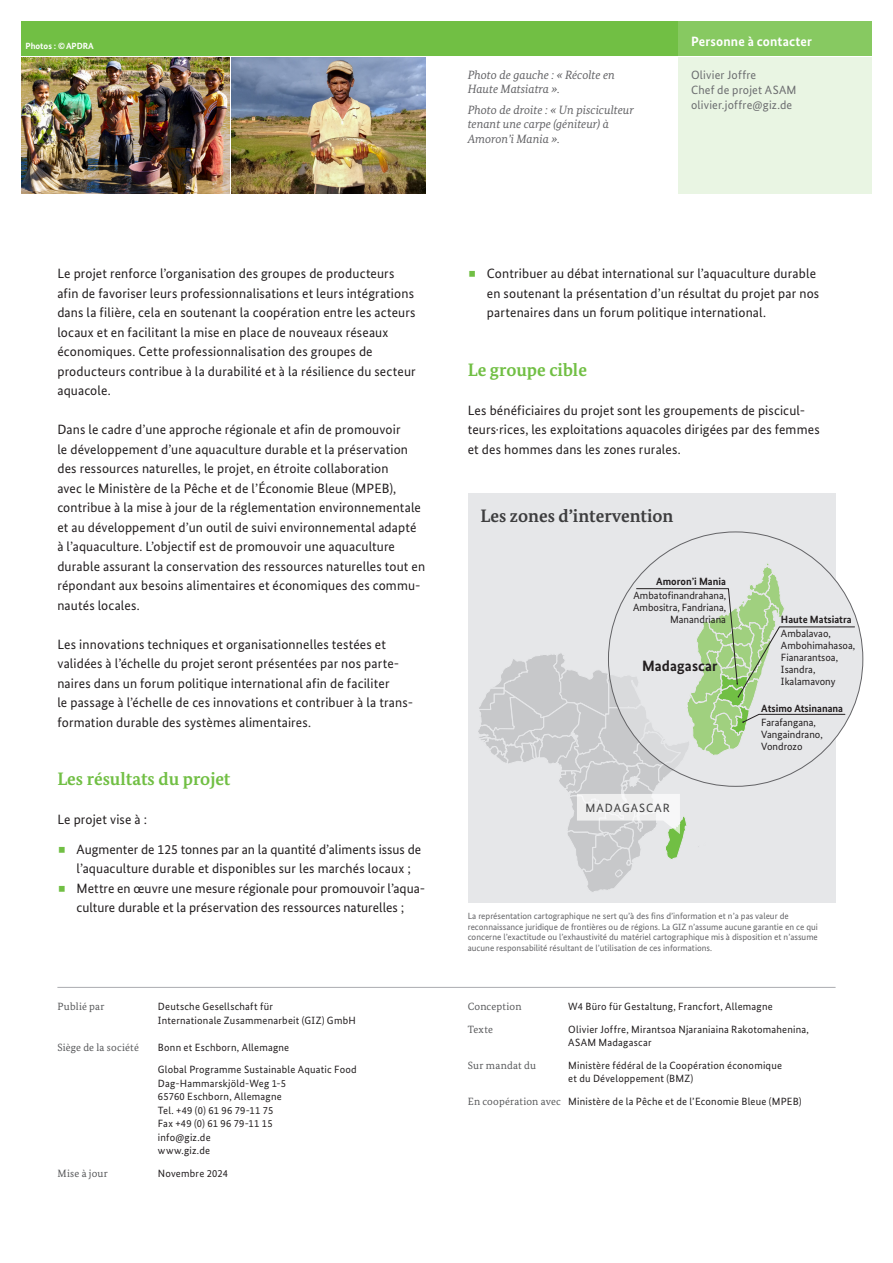
<style>
.page{position:relative;width:893px;height:1263px;background:#fff}
.page>*{position:absolute;margin:0;border:0;box-sizing:border-box;transform-origin:0 0}
.Überschrift1{font:700 18px "Bundes Serif";color:#71bf44}
.Überschrift1-2{font:700 18px "Bundes Serif";color:#3e3e3f}
.t1{font:700 15px "Bundes Sans";letter-spacing:.01em;color:#231f20}
.Paragraph{font:13.5px/19.5px "Bundes Sans";letter-spacing:.01em;color:#231f20}
.Contact_person_title{font:700 13.5px "Bundes Sans";letter-spacing:.01em;color:#fff}
.Chart_photo_descript{font:italic 12px/14.4px "Bundes Serif";color:#636366}
.Contact_information{font:12px "Bundes Sans";letter-spacing:.015em;color:#6c6d70}
.Überschrift1-3{font:12px "Bundes Sans";letter-spacing:.085em;color:#3e3e3f}
.Imprint{font:10.5px/13.5px "Bundes Sans";letter-spacing:.02em;color:#231f20}
.Imprint-2{font:10.5px/12px "Bundes Sans";color:#231f20}
.Imprint-3{font:10.5px "Bundes Serif";letter-spacing:.02em;color:#57585a}
.t2{font:700 10.5px "Bundes Sans";color:#231f20}
.Photo_credits{font:9px/10.8px "Bundes Sans";color:#636366}
.Photo_credits-2{font:700 9px "Bundes Sans";color:#fff}
.s1{font-family:"Bundes Serif";color:#57585a}
</style>
<div class="page">
<div style="left:468px;top:493px;width:368px;height:409px;background:#e6e7e9"></div>
<div style="left:608px;top:532px;width:255px;height:254px;background:#e6e7e9;border-radius:50%"></div>
<svg style="left:478px;top:562px;width:377px;height:330px"></svg>
<hr style="left:57px;top:987px;width:779px;height:1px;background:#aaabaf">
<div style="left:21px;top:21px;width:851px;height:34px;background:#71bf44"></div>
<div style="left:678px;top:21px;width:194px;height:34px;background:#87c961"></div>
<div style="left:678px;top:57px;width:194px;height:136px;background:#e9f5e3"></div>
<img style="left:232px;top:57px;width:193px;height:136px">
<img style="left:21px;top:57px;width:209px;height:136px">
<p class="Photo_credits-2" style="left:26px;top:40px;width:70px">Photos : ©APDRA</p>
<p class="Contact_person_title" style="left:691px;top:33px;width:123px">Personne à contacter</p>
<p class="Contact_information" style="left:691px;top:67px;width:67px">Olivier Joffre</p>
<p class="Contact_information" style="left:691px;top:82px;width:107px">Chef de projet ASAM</p>
<p class="Contact_information" style="left:691px;top:97px;width:103px">olivier.joffre@giz.de</p>
<p class="Chart_photo_descript" style="left:468px;top:67px;width:149px">Photo de gauche : « Récolte en<br>Haute Matsiatra ».</p>
<p class="Chart_photo_descript" style="left:468px;top:102px;width:168px">Photo de droite : « Un pisciculteur tenant une carpe (géniteur) à<br>Amoron’i Mania ».</p>
<p class="Paragraph" style="left:57px;top:264px;width:360px">Le projet renforce l’organisation des groupes de producteurs afin de favoriser leurs professionnalisations et leurs intégrations dans la filière, cela en soutenant la coopération entre les acteurs locaux et en facilitant la mise en place de nouveaux réseaux économiques. Cette professionnalisation des groupes de producteurs contribue à la durabilité et à la résilience du secteur aquacole.</p>
<p class="Paragraph" style="left:57px;top:420px;width:369px">Dans le cadre d’une approche régionale et afin de promouvoir<br>le développement d’une aquaculture durable et la préservation des ressources naturelles, le projet, en étroite collaboration<br>avec le Ministère de la Pêche et de l’Économie Bleue (MPEB), contribue à la mise à jour de la réglementation environnementale et au développement d’un outil de suivi environnemental adapté à l’aquaculture. L’objectif est de promouvoir une aquaculture durable assurant la conservation des ressources naturelles tout en répondant aux besoins alimentaires et économiques des commu&shy;nautés locales.</p>
<p class="Paragraph" style="left:57px;top:634px;width:357px">Les innovations techniques et organisationnelles testées et validées à l’échelle du projet seront présentées par nos parte&shy;naires dans un forum politique international afin de faciliter<br>le passage à l’échelle de ces innovations et contribuer à la trans&shy;formation durable des systèmes alimentaires.</p>
<p class="Überschrift1" style="left:57px;top:768px;width:175px">Les résultats du projet</p>
<p class="Paragraph" style="left:57px;top:810px;width:91px">Le projet vise à :</p>
<p class="Paragraph" style="left:77px;top:839px;width:346px">Augmenter de 125 tonnes par an la quantité d’aliments issus de l’aquaculture durable et disponibles sur les marchés locaux ;</p>
<p class="Paragraph" style="left:77px;top:878px;width:350px">Mettre en œuvre une mesure régionale pour promouvoir l’aqua&shy;culture durable et la préservation des ressources naturelles ;</p>
<p class="Imprint-3" style="left:57px;top:1000px;width:49px">Publié par</p>
<p class="Imprint" style="left:158px;top:1000px;width:199px">Deutsche Gesellschaft für<br>Internationale Zusammenarbeit (GIZ) GmbH</p>
<p class="Imprint-3" style="left:57px;top:1041px;width:83px">Siège de la société</p>
<p class="Imprint" style="left:158px;top:1040px;width:133px">Bonn et Eschborn, Allemagne</p>
<p class="Imprint" style="left:158px;top:1063px;width:200px">Global Programme Sustainable Aquatic Food<br>Dag-Hammarskjöld-Weg 1-5<br>65760 Eschborn, Allemagne<br>Tel. +49 (0) 61 96 79-11 75<br>Fax +49 (0) 61 96 79-11 15<br>info@giz.de<br>www.giz.de</p>
<p class="Imprint-3" style="left:57px;top:1167px;width:52px">Mise à jour</p>
<p class="Imprint" style="left:158px;top:1166px;width:72px">Novembre 2024</p>
<p class="Paragraph" style="left:487px;top:264px;width:334px">Contribuer au débat international sur l’aquaculture durable en soutenant la présentation d’un résultat du projet par nos partenaires dans un forum politique international.</p>
<p class="Überschrift1" style="left:468px;top:359px;width:121px">Le groupe cible</p>
<p class="Paragraph" style="left:468px;top:400px;width:353px">Les bénéficiaires du projet sont les groupements de piscicul&shy;teurs·rices, les exploitations aquacoles dirigées par des femmes et des hommes dans les zones rurales.</p>
<p class="Überschrift1-2" style="left:480px;top:505px;width:194px">Les zones d’intervention</p>
<p class="t2" style="left:656px;top:575px;width:71px">Amoron’i Mania</p>
<p class="Imprint-2" style="left:633px;top:589px;width:95px;text-align:right">Ambatofinandrahana,<br>Ambositra, Fandriana,<br>Manandriana</p>
<p class="t1" style="left:642px;top:656px;width:77px">Madagascar</p>
<p class="Überschrift1-3" style="left:586px;top:800px;width:86px">MADAGASCAR</p>
<p class="t2" style="left:781px;top:613px;width:72px">Haute Matsiatra</p>
<p class="Imprint-2" style="left:781px;top:627px;width:76px">Ambalavao,<br>Ambohimahasoa,<br>Fianarantsoa,<br>Isandra,<br>Ikalamavony</p>
<p class="t2" style="left:761px;top:701px;width:83px">Atsimo Atsinanana</p>
<p class="Imprint-2" style="left:761px;top:716px;width:63px">Farafangana,<br>Vangaindrano,<br>Vondrozo</p>
<p class="Photo_credits" style="left:468px;top:910px;width:352px">La représentation cartographique ne sert qu’à des fins d’information et n’a pas valeur de reconnaissance juridique de frontières ou de régions. La GIZ n’assume aucune garantie en ce qui concerne l’exactitude ou l’exhaustivité du matériel cartographique mis à disposition et n’assume aucune responsabilité résultant de l’utilisation de ces informations.</p>
<p class="Imprint-3" style="left:468px;top:1000px;width:55px">Conception</p>
<p class="Imprint" style="left:568px;top:1000px;width:206px">W4 Büro für Gestaltung, Francfort, Allemagne</p>
<p class="Imprint-3" style="left:468px;top:1023px;width:27px">Texte</p>
<p class="Imprint" style="left:568px;top:1022px;width:242px">Olivier Joffre, Mirantsoa Njaraniaina Rakotomahenina,<br>ASAM Madagascar</p>
<p class="Imprint-3" style="left:468px;top:1059px;width:70px">Sur mandat du</p>
<p class="Imprint" style="left:568px;top:1058px;width:215px">Ministère fédéral de la Coopération économique et du Développement (BMZ)</p>
<p class="Imprint" style="left:468px;top:1094px;width:335px"><span class="s1">En coopération avec</span> Ministère de la Pêche et de l’Economie Bleue (MPEB)</p>
</div>
